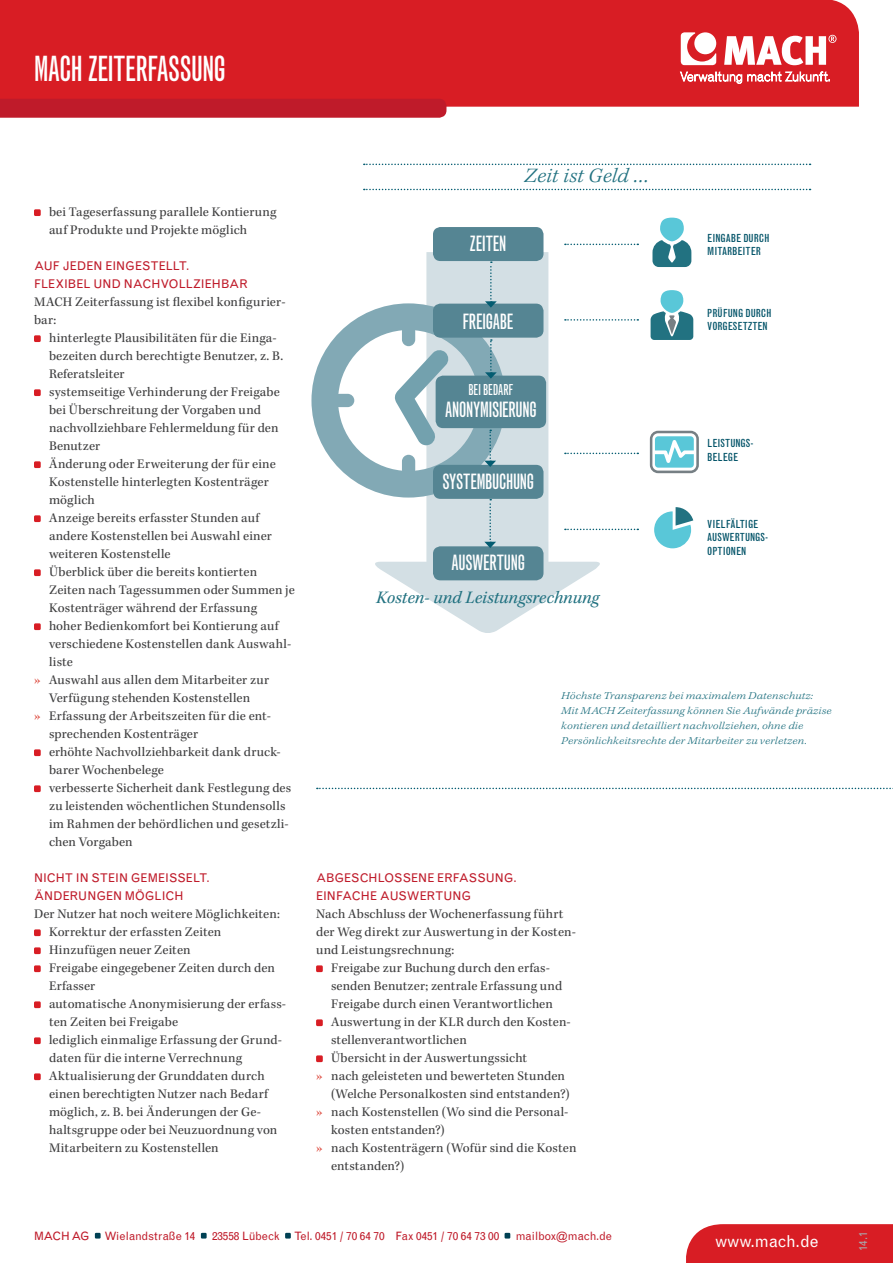
<style>
.page{position:relative;width:893px;height:1263px;background:#fff}
.page>*{position:absolute;margin:0;border:0;box-sizing:border-box;transform-origin:0 0}
.t1{font:34.5px "Grotesque MT Std Extra Cond";letter-spacing:-.01em;color:#fff}
.t2{font:21px "Grotesque MT Std Extra Cond";letter-spacing:-.01em;color:#fff}
.t3{font:italic 300 21px "Kepler Std";letter-spacing:.005em;color:#227281;scale:1.07 1}
.t4{font:italic 18px "Kepler Std";color:#227281}
.t5{font:16.5px "Grotesque MT Std";color:#fff}
.t6{font:15px "Grotesque MT Std Extra Cond";color:#fff}
.t7{font:13.5px/18px "Kepler Std";letter-spacing:.01em;color:#3e3e3f}
.t8{font:12px/18px "Grotesque MT Std";color:#bf1b2a}
.t9{font:11.55px "Grotesque MT Std";letter-spacing:-.005em;color:#bf1b2a}
.t10{font:11.55px "Grotesque MT Std";color:#a8a9ad}
.t11{font:condensed 10.95px/13.2px "Grotesque MT Std";color:#015267}
.t12{font:italic 300 expanded 10.5px/15px "Kepler Std";letter-spacing:.02em;color:#227281}
.s1{color:#db3c2f}
</style>
<div class="page">
<div style="left:34px;top:209px;width:7px;height:7px;background:#d81d24"></div>
<div style="left:34px;top:335px;width:7px;height:7px;background:#d81d24"></div>
<div style="left:34px;top:389px;width:7px;height:7px;background:#d81d24"></div>
<div style="left:34px;top:461px;width:7px;height:7px;background:#d81d24"></div>
<div style="left:34px;top:515px;width:7px;height:7px;background:#d81d24"></div>
<div style="left:34px;top:569px;width:7px;height:7px;background:#d81d24"></div>
<div style="left:34px;top:623px;width:7px;height:7px;background:#d81d24"></div>
<div style="left:34px;top:749px;width:7px;height:7px;background:#d81d24"></div>
<div style="left:34px;top:785px;width:7px;height:7px;background:#d81d24"></div>
<div style="left:34px;top:929px;width:7px;height:7px;background:#d81d24"></div>
<div style="left:34px;top:947px;width:7px;height:7px;background:#d81d24"></div>
<div style="left:34px;top:965px;width:7px;height:7px;background:#d81d24"></div>
<div style="left:34px;top:1001px;width:7px;height:7px;background:#d81d24"></div>
<div style="left:34px;top:1037px;width:7px;height:7px;background:#d81d24"></div>
<div style="left:34px;top:1073px;width:7px;height:7px;background:#d81d24"></div>
<div style="left:316px;top:965px;width:7px;height:7px;background:#d81d24"></div>
<div style="left:316px;top:1019px;width:7px;height:7px;background:#d81d24"></div>
<div style="left:316px;top:1055px;width:7px;height:7px;background:#d81d24"></div>
<div style="left:0;top:0;width:859px;height:107px;background:#d81d24"></div>
<div style="left:0;top:99px;width:446px;height:19px;background:#bf1b2a"></div>
<svg style="left:724px;top:35px;width:112px;height:30px"></svg>
<svg style="left:681px;top:32px;width:35px;height:33px"></svg>
<svg style="left:680px;top:72px;width:150px;height:12px"></svg>
<div style="left:686px;top:1224px;width:207px;height:39px;background:#d81d24"></div>
<svg style="left:95px;top:1233px;width:6px;height:5px"></svg>
<svg style="left:201px;top:1233px;width:6px;height:5px"></svg>
<svg style="left:285px;top:1233px;width:6px;height:5px"></svg>
<svg style="left:505px;top:1233px;width:5px;height:5px"></svg>
<svg style="left:317px;top:788px;width:576px;height:1px"></svg>
<svg style="left:364px;top:164px;width:446px;height:1px"></svg>
<svg style="left:364px;top:189px;width:446px;height:1px"></svg>
<svg style="left:375px;top:252px;width:232px;height:381px"></svg>
<svg style="left:565px;top:244px;width:73px;height:1px"></svg>
<svg style="left:565px;top:319px;width:73px;height:2px"></svg>
<svg style="left:565px;top:453px;width:73px;height:1px"></svg>
<svg style="left:565px;top:529px;width:73px;height:1px"></svg>
<div style="left:433px;top:227px;width:110px;height:34px;background:#558593;border-radius:8px"></div>
<div style="left:433px;top:304px;width:110px;height:34px;background:#558593;border-radius:8px"></div>
<div style="left:433px;top:465px;width:110px;height:34px;background:#558593;border-radius:8px"></div>
<div style="left:433px;top:546px;width:110px;height:34px;background:#558593;border-radius:8px"></div>
<svg style="left:650px;top:431px;width:49px;height:42px"></svg>
<svg style="left:652px;top:218px;width:39px;height:49px"></svg>
<svg style="left:651px;top:290px;width:42px;height:50px"></svg>
<svg style="left:654px;top:507px;width:39px;height:41px"></svg>
<div style="left:436px;top:376px;width:110px;height:52px;background:#558593;border-radius:8px"></div>
<svg style="left:311px;top:261px;width:195px;height:287px"></svg>
<h1 class="t1" style="left:34px;top:48px;width:193px">MACH ZEITERFASSUNG</h1>
<p class="t7" style="left:49px;top:203px;width:229px">bei Tageserfassung parallele Kontierung auf Produkte und Projekte möglich</p>
<p class="t8" style="left:34px;top:257px;width:215px">AUF JEDEN EINGESTELLT.<br>FLEXIBEL UND NACHVOLLZIEHBAR</p>
<p class="t7" style="left:34px;top:293px;width:253px">MACH Zeiterfassung ist flexibel konfigurier&shy;bar:</p>
<p class="t7" style="left:49px;top:329px;width:229px">hinterlegte Plausibilitäten für die Einga-</p>
<p class="t7" style="left:49px;top:347px;width:236px">bezeiten durch berechtigte Benutzer, z. B.</p>
<p class="t7" style="left:49px;top:365px;width:77px">Referatsleiter</p>
<p class="t7" style="left:49px;top:383px;width:232px">systemseitige Verhinderung der Freigabe</p>
<p class="t7" style="left:49px;top:401px;width:213px">bei Überschreitung der Vorgaben und</p>
<p class="t7" style="left:49px;top:419px;width:231px">nachvollziehbare Fehlermeldung für den</p>
<p class="t7" style="left:49px;top:437px;width:53px">Benutzer</p>
<p class="t7" style="left:49px;top:455px;width:228px">Änderung oder Erweiterung der für eine</p>
<p class="t7" style="left:49px;top:473px;width:221px">Kostenstelle hinterlegten Kostenträger</p>
<p class="t7" style="left:49px;top:491px;width:47px">möglich</p>
<p class="t7" style="left:49px;top:509px;width:212px">Anzeige bereits erfasster Stunden auf</p>
<p class="t7" style="left:49px;top:527px;width:224px">andere Kostenstellen bei Auswahl einer</p>
<p class="t7" style="left:49px;top:545px;width:123px">weiteren Kostenstelle</p>
<p class="t7" style="left:49px;top:563px;width:210px">Überblick über die bereits kontierten</p>
<p class="t7" style="left:49px;top:581px;width:247px">Zeiten nach Tagessummen oder Summen je</p>
<p class="t7" style="left:49px;top:599px;width:210px">Kostenträger während der Erfassung</p>
<p class="t7" style="left:49px;top:617px;width:231px">hoher Bedienkomfort bei Kontierung auf</p>
<p class="t7" style="left:49px;top:635px;width:244px">verschiedene Kostenstellen dank Auswahl-</p>
<p class="t7" style="left:49px;top:653px;width:26px">liste</p>
<p class="t7" style="left:34px;top:671px;width:237px"><span class="s1">»</span> Auswahl aus allen dem Mitarbeiter zur</p>
<p class="t7" style="left:49px;top:689px;width:203px">Verfügung stehenden Kostenstellen</p>
<p class="t7" style="left:34px;top:707px;width:239px"><span class="s1">»</span> Erfassung der Arbeitszeiten für die ent-</p>
<p class="t7" style="left:49px;top:725px;width:151px">sprechenden Kostenträger</p>
<p class="t7" style="left:49px;top:743px;width:233px">erhöhte Nachvollziehbarkeit dank druck-</p>
<p class="t7" style="left:49px;top:761px;width:116px">barer Wochenbelege</p>
<p class="t7" style="left:49px;top:779px;width:244px">verbesserte Sicherheit dank Festlegung des</p>
<p class="t7" style="left:49px;top:797px;width:238px">zu leistenden wöchentlichen Stundensolls</p>
<p class="t7" style="left:49px;top:815px;width:241px">im Rahmen der behördlichen und gesetzli-</p>
<p class="t7" style="left:49px;top:833px;width:85px">chen Vorgaben</p>
<p class="t8" style="left:34px;top:869px;width:177px">N ICHT IN STEIN GEMEISSELT.<br>ÄNDERUNGEN MÖGLICH</p>
<p class="t7" style="left:49px;top:905px;width:239px;text-indent:-15px">Der Nutzer hat noch weitere Möglichkeiten:<br>Korrektur der erfassten Zeiten Hinzufügen neuer Zeiten<br>Freigabe eingegebener Zeiten durch den Erfasser<br>automatische Anonymisierung der erfass&shy;ten Zeiten bei Freigabe<br>lediglich einmalige Erfassung der Grund&shy;daten für die interne Verrechnung Aktualisierung der Grunddaten durch einen berechtigten Nutzer nach Bedarf möglich, z. B. bei Änderungen der Ge&shy;haltsgruppe oder bei Neuzuordnung von Mitarbeitern zu Kostenstellen</p>
<h2 class="t3" style="left:524px;top:164px;width:118px">Zeit ist Geld …</h2>
<h2 class="t2" style="left:470px;top:231px;width:36px">ZEITEN</h2>
<h2 class="t2" style="left:462px;top:309px;width:53px">FREIGABE</h2>
<p class="t6" style="left:468px;top:380px;width:46px">BEI BEDARF</p>
<h2 class="t2" style="left:445px;top:397px;width:51px">ANONYMISIERUNG</h2>
<h2 class="t2" style="left:442px;top:469px;width:93px">SYSTEMBUCHUNG</h2>
<h2 class="t2" style="left:452px;top:550px;width:75px">AUSWERTUNG</h2>
<h3 class="t4" style="left:376px;top:587px;width:225px">Kosten- und Leistungsrechnung</h3>
<p class="t11" style="left:707px;top:232px;width:64px">EINGABE DURCH<br>MITARBEITER</p>
<p class="t11" style="left:707px;top:306px;width:66px">PRÜFUNG DURCH<br>VORGESETZTEN</p>
<p class="t11" style="left:707px;top:437px;width:48px">LEISTUNGS-<br>BELEGE</p>
<p class="t11" style="left:707px;top:518px;width:62px">VIELFÄLTIGE<br>AUSWERTUNGS-<br>OPTIONEN</p>
<p class="t12" style="left:561px;top:689px;width:272px">Höchste Transparenz bei maximalem Datenschutz:<br>Mit MACH Zeiterfassung können Sie Aufwände präzise kontieren und detailliert nachvollziehen, ohne die Persönlichkeitsrechte der Mitarbeiter zu verletzen.</p>
<p class="t8" style="left:316px;top:869px;width:202px">ABGESCHLOSSENE ERFASSUNG.<br>EINFACHE AUSWERTUNG</p>
<p class="t7" style="left:316px;top:905px;width:249px">Nach Abschluss der Wochenerfassung führt</p>
<p class="t7" style="left:316px;top:923px;width:261px">der Weg direkt zur Auswertung in der Kosten-</p>
<p class="t7" style="left:316px;top:941px;width:140px">und Leistungsrechnung:</p>
<p class="t7" style="left:331px;top:959px;width:221px">Freigabe zur Buchung durch den erfas-</p>
<p class="t7" style="left:331px;top:977px;width:233px">senden Benutzer; zentrale Erfassung und</p>
<p class="t7" style="left:331px;top:995px;width:223px">Freigabe durch einen Verantwortlichen</p>
<p class="t7" style="left:331px;top:1013px;width:241px">Auswertung in der KLR durch den Kosten-</p>
<p class="t7" style="left:331px;top:1031px;width:137px">stellenverantwortlichen</p>
<p class="t7" style="left:331px;top:1049px;width:198px">Übersicht in der Auswertungssicht</p>
<p class="t7" style="left:316px;top:1067px;width:250px"><span class="s1">»</span> nach geleisteten und bewerteten Stunden</p>
<p class="t7" style="left:331px;top:1085px;width:240px">(Welche Personalkosten sind entstanden?)</p>
<p class="t7" style="left:316px;top:1103px;width:254px"><span class="s1">»</span> nach Kostenstellen (Wo sind die Personal-</p>
<p class="t7" style="left:331px;top:1121px;width:115px">kosten entstanden?)</p>
<p class="t7" style="left:316px;top:1139px;width:262px"><span class="s1">»</span> nach Kostenträgern (Wofür sind die Kosten</p>
<p class="t7" style="left:331px;top:1157px;width:75px">entstanden?)</p>
<p class="t9" style="left:34px;top:1229px;width:55px">MACH AG</p>
<p class="t9" style="left:104px;top:1229px;width:93px">WIELANDSTRAßE 14</p>
<p class="t9" style="left:212px;top:1229px;width:289px">23558 LÜBECK TEL. 0451 / 70 64 70 FAX 0451 / 70 64 73 00</p>
<p class="t9" style="left:516px;top:1229px;width:98px">MAILBOX@MACH.DE</p>
<p class="t5" style="left:715px;top:1232px;width:105px">WWW.MACH.DE</p>
<p class="t10" style="left:856px;top:1251px;width:21px;rotate:-90deg">14.1</p>
</div>
